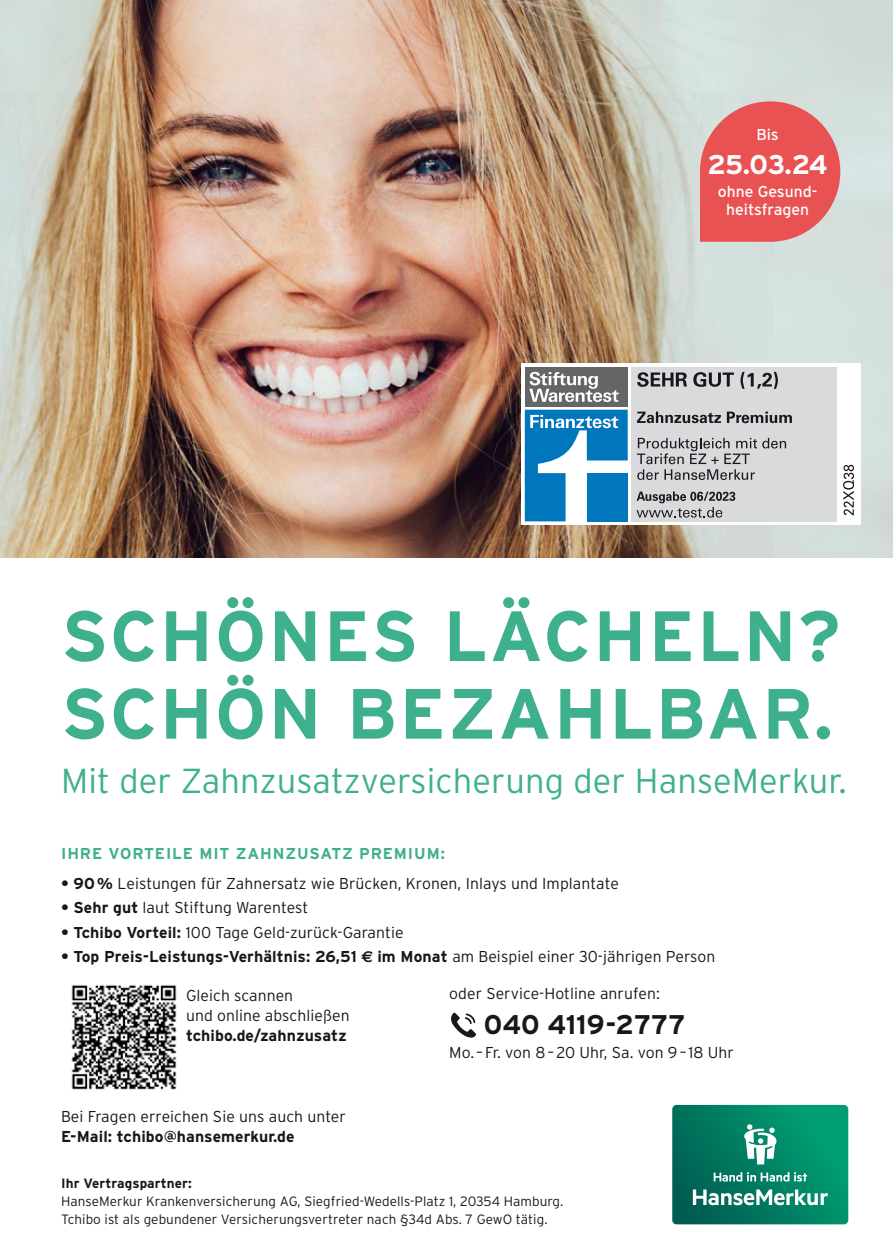
<style>
.page{position:relative;width:893px;height:1257px;background:#fff}
.page>*{position:absolute;margin:0;border:0;box-sizing:border-box;transform-origin:0 0}
.t1{font:700 70.88px/77.6px "Interstate WGL";letter-spacing:.035em;color:#3eb08d}
.t2{font:300 34.65px "Interstate WGL";letter-spacing:.005em;color:#3eb08d}
.t3{font:700 27px "Interstate WGL";color:#1a171c}
.t4{font:700 27px "Interstate WGL";color:#fff}
.t5{font:300 15.75px/20.2px "Interstate WGL";letter-spacing:.005em;color:#1a171c}
.t6{font:700 15.75px "Interstate WGL";letter-spacing:.005em;color:#1a171c}
.t7{font:700 15.75px "Interstate WGL";letter-spacing:.055em;color:#3eb08d}
.t8{font:15.75px/18px "Interstate WGL";color:#fff;text-align:center}
.t9{font:300 13.5px/18px "Interstate WGL";letter-spacing:.005em;color:#1a171c}
.t10{font:700 13.5px "Interstate WGL";letter-spacing:.005em;color:#1a171c}
.s1{font-weight:700}
.s2{font-family:"Euro Sans Std"}
.s3{font-weight:300}
</style>
<div class="page">
<img style="left:0;top:91px;width:774px;height:466px">
<img style="left:0;top:0;width:774px;height:91px">
<div style="left:774px;top:0;width:119px;height:91px;background:#d1dbd6"></div>
<div style="left:521px;top:363px;width:340px;height:162px;background:#fff"></div>
<div style="left:631px;top:367px;width:206px;height:154px;background:#d9dadb"></div>
<div style="left:525px;top:367px;width:103px;height:39px;background:#646567"></div>
<svg style="left:529px;top:372px;width:90px;height:30px"></svg>
<svg style="left:525px;top:410px;width:103px;height:111px"></svg>
<svg style="left:843px;top:465px;width:11px;height:50px"></svg>
<svg style="left:637px;top:491px;width:98px;height:26px"></svg>
<svg style="left:637px;top:411px;width:84px;height:12px"></svg>
<svg style="left:727px;top:411px;width:65px;height:12px"></svg>
<svg style="left:637px;top:438px;width:149px;height:42px"></svg>
<svg style="left:637px;top:372px;width:50px;height:15px"></svg>
<svg style="left:693px;top:372px;width:41px;height:15px"></svg>
<svg style="left:740px;top:372px;width:38px;height:17px"></svg>
<img style="left:71px;top:984px;width:106px;height:106px">
<svg style="left:451px;top:1012px;width:25px;height:25px"></svg>
<svg style="left:672px;top:1104px;width:176px;height:120px;background:#1a8d73"></svg>
<svg style="left:700px;top:101px;width:140px;height:141px;background:#e46867"></svg>
<p class="t8" style="left:756px;top:125px;width:24px">Bis</p>
<h3 class="t4" style="left:707px;top:145px;width:122px">25.03.24</h3>
<p class="t8" style="left:718px;top:182px;width:101px">ohne Gesund&shy;heitsfragen</p>
<h1 class="t1" style="left:61px;top:594px;width:781px">SCHÖNES LÄCHELN?<br>SCHÖN BEZAHLBAR.</h1>
<h2 class="t2" style="left:61px;top:756px;width:787px">Mit der Zahnzusatzversicherung der HanseMerkur.</h2>
<p class="t7" style="left:61px;top:842px;width:385px">IHRE VORTEILE MIT ZAHNZUSATZ PREMIUM:</p>
<p class="t5" style="left:61px;top:872px;width:559px"><span class="s1">• 90%</span> Leistungen für Zahnersatz wie Brücken, Kronen, Inlays und Implantate</p>
<p class="t5" style="left:61px;top:896px;width:249px"><span class="s1">• Sehr gut</span> laut Stiftung Warentest</p>
<p class="t5" style="left:61px;top:921px;width:344px"><span class="s1">• Tchibo Vorteil:</span> 100 Tage Geld-zurück-Garantie</p>
<p class="t6" style="left:61px;top:945px;width:656px">• Top Preis-Leistungs-Verhältnis: 26,51 <span class="s2">€</span> im Monat <span class="s3">am Beispiel einer 30-jährigen Person</span></p>
<p class="t5" style="left:186px;top:984px;width:165px">Gleich scannen<br>und online abschließen</p>
<p class="t6" style="left:186px;top:1024px;width:162px">tchibo.de/zahnzusatz</p>
<p class="t5" style="left:61px;top:1105px;width:286px">Bei Fragen erreichen Sie uns auch unter</p>
<p class="t6" style="left:61px;top:1124px;width:235px">E-Mail: tchibo@hansemerkur.de</p>
<p class="t5" style="left:449px;top:982px;width:212px">oder Service-Hotline anrufen:</p>
<h3 class="t3" style="left:484px;top:1005px;width:203px">040 4119-2777</h3>
<p class="t5" style="left:449px;top:1041px;width:286px">Mo. –Fr. von 8–20 Uhr, Sa. von 9– 18 Uhr</p>
<p class="t10" style="left:61px;top:1173px;width:132px">Ihr Vertragspartner:</p>
<p class="t9" style="left:61px;top:1191px;width:504px">HanseMerkur Krankenversicherung AG, Siegfried-Wedells-Platz 1, 20354 Hamburg.<br>Tchibo ist als gebundener Versicherungsvertreter nach §34d Abs. 7 GewO tätig.</p>
</div>
